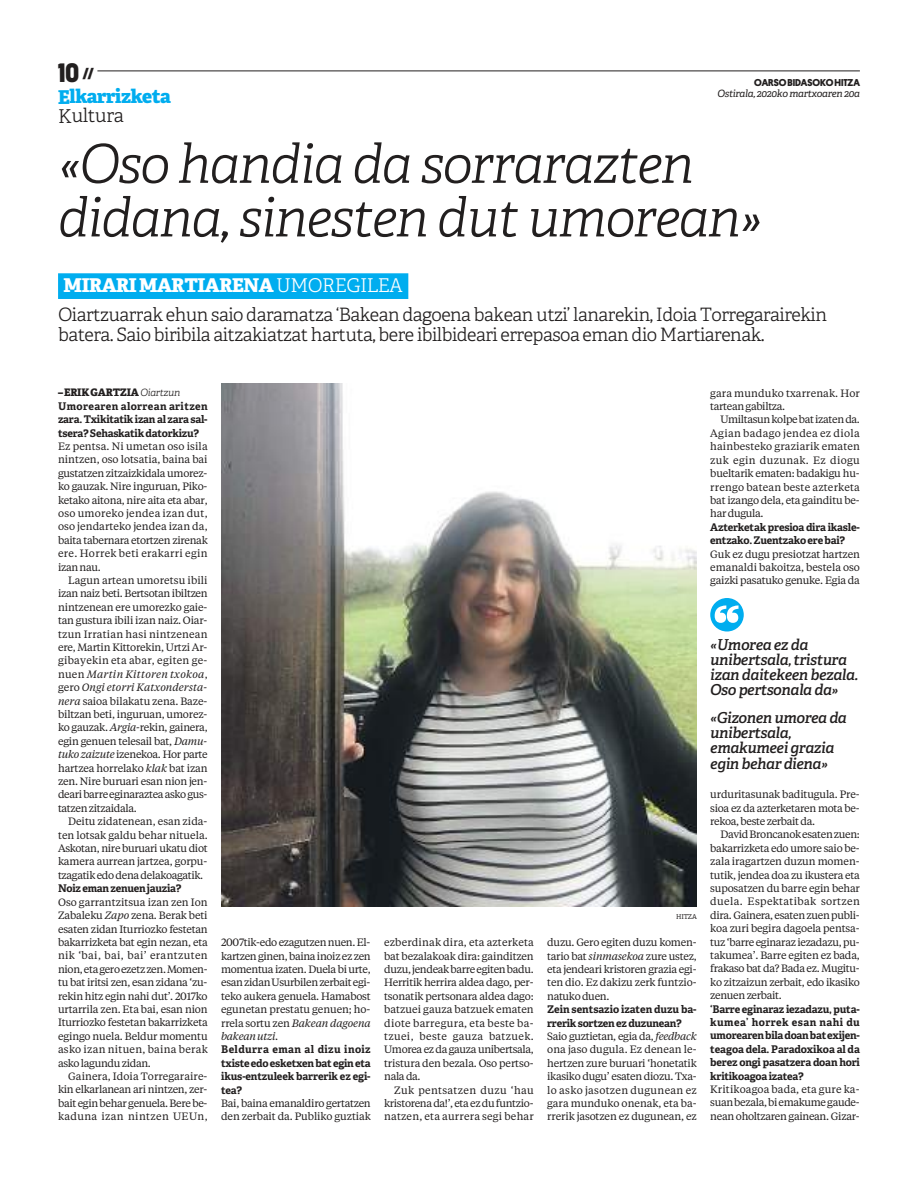
<style>
.page{position:relative;width:918px;height:1188px;background:#fff}
.page>*{position:absolute;margin:0;border:0;box-sizing:border-box;transform-origin:0 0}
.t1{font:700 55.8px "Tiempos Text";color:#fff}
.t2{font:italic 300 53.55px/53.6px "Adelle";letter-spacing:-.025em;color:#221f1f}
.t3{font:700 26.85px "Platform";color:#221f1f}
.t4{font:800 19.05px "Adelle";letter-spacing:-.025em;color:#fff}
.t5{font:800 19.05px "Adelle";letter-spacing:-.025em;color:#00adef}
.t6{font:300 19.05px "Adelle";letter-spacing:-.035em;color:#221f1f}
.t7{font:300 18.45px/20.1px "Adelle";letter-spacing:-.03em;color:#221f1f}
.t8{font:italic 600 15.15px/15.1px "Adelle";letter-spacing:-.025em;color:#221f1f}
.t9{font:10.65px/13.4px "Tiempos Text";letter-spacing:-.025em;color:#221f1f;text-align:justify}
.t10{font:700 10.65px/13.4px "Adelle";letter-spacing:-.025em;color:#221f1f;text-align:justify}
.t11{font:700 10.65px/13.4px "Adelle";letter-spacing:-.005em;color:#221f1f}
.t12{font:10.65px/13.4px "Tiempos Text";letter-spacing:.01em;color:#221f1f}
.t13{font:800 10.35px "Adelle";letter-spacing:-.025em;color:#221f1f}
.t14{font:italic 10.05px "Adelle";letter-spacing:-.03em;color:#221f1f}
.t15{font:700 10.05px "Platform";letter-spacing:-.01em;color:#221f1f}
.t16{font:6.75px "Adelle";letter-spacing:-.03em;color:#221f1f}
.s1{font-weight:300}
.s2{font-size:10.05px}
.s3{font-weight:300;font-style:italic;font-size:10.05px}
.s4{font-style:italic}
</style>
<div class="page">
<hr style="left:58px;top:71px;width:802px;height:1px;background:#221f1f">
<div style="left:58px;top:68px;width:40px;height:27px;background:#fff"></div>
<div style="left:58px;top:273px;width:350px;height:26px;background:#00adef"></div>
<img style="left:221px;top:384px;width:476px;height:522px">
<div style="left:710px;top:598px;width:34px;height:34px;background:#00adef;border-radius:50%"></div>
<h3 class="t3" style="left:58px;top:57px;width:38px">10 <sup>//</sup></h3>
<h3 class="t5" style="left:58px;top:85px;width:114px">Elkarrizketa</h3>
<h3 class="t6" style="left:58px;top:108px;width:67px">Kultura</h3>
<p class="t15" style="left:754px;top:77px;width:107px">OARSO BIDASOKO HITZA</p>
<p class="t14" style="left:718px;top:89px;width:144px">Ostirala, 2020ko martxoaren 20a</p>
<h2 class="t2" style="left:58px;top:139px;width:706px">«Oso handia da sorrarazten didana, sinesten dut umorean»</h2>
<h3 class="t4" style="left:64px;top:275px;width:341px">MIRARI MARTIARENA <span class="s1">UMOREGILEA</span></h3>
<h3 class="t7" style="left:58px;top:306px;width:770px">Oiartzuarrak ehun saio daramatza ‘Bakean dagoena bakean utzi’ lanarekin, Idoia Torregarairekin batera. Saio biribila aitzakiatzat hartuta, bere ibilbideari errepasoa eman dio Martiarenak.</h3>
<p class="t13" style="left:58px;top:387px;width:124px"><span class="s2">–</span>ERIK GARTZIA <span class="s3">Oiartzun</span></p>
<p class="t10" style="left:58px;top:400px;width:151px">Umorearen alorrean aritzen zara. Txikitatik izan al zara sal&shy;tsera? Sehaskatik datorkizu?</p>
<p class="t9" style="left:58px;top:440px;width:151px">Ez pentsa. Ni umetan oso isila nintzen, oso lotsatia, baina bai gustatzen zitzaizkidala umorez&shy;ko gauzak. Nire inguruan, Piko&shy;ketako aitona, nire aita eta abar, oso umoreko jendea izan dut, oso jendarteko jendea izan da, baita tabernara etortzen zirenak ere. Horrek beti erakarri egin izan nau.</p>
<p class="t9" style="left:58px;top:574px;width:151px;text-indent:10px">Lagun artean umoretsu ibili izan naiz beti. Bertsotan ibiltzen nintzenean ere umorezko gaie&shy;tan gustura ibili izan naiz. Oiar&shy;tzun Irratian hasi nintzenean ere, Martin Kittorekin, Urtzi Ar&shy;gibayekin eta abar, egiten ge&shy;nuen <span class="s4">Martin Kittoren txokoa</span>, gero <span class="s4">Ongi etorri Katxondersta&shy;nera</span> saioa bilakatu zena. Baze&shy;biltzan beti, inguruan, umorez&shy;ko gauzak. <span class="s4">Argia-</span>rekin, gainera, egin genuen telesail bat, <span class="s4">Damu&shy;tuko zaizute</span> izenekoa. Hor parte hartzea horrelako <span class="s4">klak</span> bat izan zen. Nire buruari esan nion jen&shy;deari barre eginaraztea asko gus&shy;tatzen zitzaidala.</p>
<p class="t9" style="left:58px;top:816px;width:151px;text-indent:10px">Deitu zidatenean, esan zida&shy;ten lotsak galdu behar nituela.<br>Askotan, nire buruari ukatu diot kamera aurrean jartzea, gorpu&shy;tzagatik edo dena delakoagatik.</p>
<p class="t10" style="left:58px;top:883px;width:125px">Noiz eman zenuen jauzia?</p>
<p class="t9" style="left:58px;top:896px;width:151px">Oso garrantzitsua izan zen Ion Zabaleku <span class="s4">Zapo</span> zena. Berak beti esaten zidan Iturriozko festetan bakarrizketa bat egin nezan, eta nik ‘bai, bai, bai’ erantzuten nion, eta gero ezetz zen. Momen&shy;tu bat iritsi zen, esan zidana ‘zu&shy;rekin hitz egin nahi dut’. 2017ko urtarrila zen. Eta bai, esan nion Iturriozko festetan bakarrizketa egingo nuela. Beldur momentu asko izan nituen, baina berak asko lagundu zidan.</p>
<p class="t9" style="left:58px;top:1070px;width:151px;text-indent:10px">Gainera, Idoia Torregaraire&shy;kin elkarlanean ari nintzen, zer&shy;bait egin behar genuela. Bere be&shy;kaduna izan nintzen UEUn,</p>
<p class="t9" style="left:221px;top:936px;width:151px">2007tik-edo ezagutzen nuen. El&shy;kartzen ginen, baina inoiz ez zen momentua izaten. Duela bi urte, esan zidan Usurbilen zerbait egi&shy;teko aukera genuela. Hamabost egunetan prestatu genuen; ho&shy;rrela sortu zen <span class="s4">Bakean dagoena bakean utzi</span>.</p>
<p class="t10" style="left:221px;top:1044px;width:151px">Beldurra eman al dizu inoiz txiste edo esketxen bat egin eta ikus-entzuleek barrerik ez egi&shy;tea?</p>
<p class="t9" style="left:221px;top:1097px;width:151px">Bai, baina emanaldiro gertatzen den zerbait da. Publiko guztiak</p>
<p class="t9" style="left:384px;top:936px;width:151px">ezberdinak dira, eta azterketa bat bezalakoak dira: gainditzen duzu, jendeak barre egiten badu.<br>Herritik herrira aldea dago, per&shy;tsonatik pertsonara aldea dago: batzuei gauza batzuek ematen diote barregura, eta beste ba&shy;tzuei, beste gauza batzuek.<br>Umorea ez da gauza unibertsala, tristura den bezala. Oso pertso&shy;nala da.</p>
<p class="t9" style="left:384px;top:1084px;width:151px;text-indent:10px">Zuk pentsatzen duzu ‘hau kristorena da!’, eta ez du funtzio&shy;natzen, eta aurrera segi behar</p>
<p class="t16" style="left:676px;top:912px;width:22px">HITZA</p>
<p class="t9" style="left:547px;top:936px;width:151px">duzu. Gero egiten duzu komen&shy;tario bat <span class="s4">sinmasekoa</span> zure ustez, eta jendeari kristoren grazia egi&shy;ten dio. Ez dakizu zerk funtzio&shy;natuko duen.</p>
<p class="t11" style="left:547px;top:1004px;width:151px">Zein sentsazio izaten duzu ba&shy;rrerik sortzen ez duzunean?</p>
<p class="t9" style="left:547px;top:1030px;width:151px">Saio guztietan, egia da, <span class="s4">feedback </span>ona jaso dugula. Ez denean le&shy;hertzen zure buruari ‘honetatik ikasiko dugu’ esaten diozu. Txa&shy;lo asko jasotzen dugunean ez gara munduko onenak, eta ba&shy;rrerik jasotzen ez dugunean, ez</p>
<p class="t12" style="left:710px;top:387px;width:151px">gara munduko txarrenak. Hor tartean gabiltza.</p>
<p class="t9" style="left:710px;top:414px;width:151px;text-indent:10px">Umiltasun kolpe bat izaten da.<br>Agian badago jendea ez diola hainbesteko graziarik ematen zuk egin duzunak. Ez diogu bueltarik ematen: badakigu hu&shy;rrengo batean beste azterketa bat izango dela, eta gainditu be&shy;har dugula.</p>
<p class="t10" style="left:710px;top:521px;width:151px">Azterketak presioa dira ikasle&shy;entzako. Zuentzako ere bai?</p>
<p class="t9" style="left:710px;top:548px;width:151px">Guk ez dugu presiotzat hartzen emanaldi bakoitza, bestela oso gaizki pasatuko genuke. Egia da</p>
<h1 class="t1" style="left:711px;top:597px;width:32px">‘‘</h1>
<h3 class="t8" style="left:710px;top:638px;width:149px">«Umorea ez da unibertsala, tristura izan daitekeen bezala.<br>Oso pertsonala da»</h3>
<h3 class="t8" style="left:710px;top:712px;width:138px">«Gizonen umorea da unibertsala, emakumeei grazia egin behar diena»</h3>
<p class="t9" style="left:710px;top:789px;width:151px">urduritasunak baditugula. Pre&shy;sioa ez da azterketaren mota be&shy;rekoa, beste zerbait da.</p>
<p class="t9" style="left:710px;top:829px;width:151px;text-indent:10px">David Broncanok esaten zuen: bakarrizketa edo umore saio be&shy;zala iragartzen duzun momen&shy;tutik, jendea doa zu ikustera eta suposatzen du barre egin behar duela. Espektatibak sortzen dira. Gainera, esaten zuen publi&shy;koa zuri begira dagoela pentsa&shy;tuz ‘barre eginaraz iezadazu, pu&shy;takumea’. Barre egiten ez bada, frakaso bat da? Bada ez. Mugitu&shy;ko zitzaizun zerbait, edo ikasiko zenuen zerbait.</p>
<p class="t10" style="left:710px;top:1003px;width:151px">‘Barre eginaraz iezadazu, puta&shy;kumea’ horrek esan nahi du umorearen bila doan bat exijen&shy;teagoa dela. Paradoxikoa al da berez ongi pasatzera doan hori kritikoagoa izatea?</p>
<p class="t9" style="left:710px;top:1083px;width:151px">Kritikoagoa bada, eta gure ka&shy;suan bezala, bi emakume gaude&shy;nean oholtzaren gainean. Gizar-</p>
</div>
